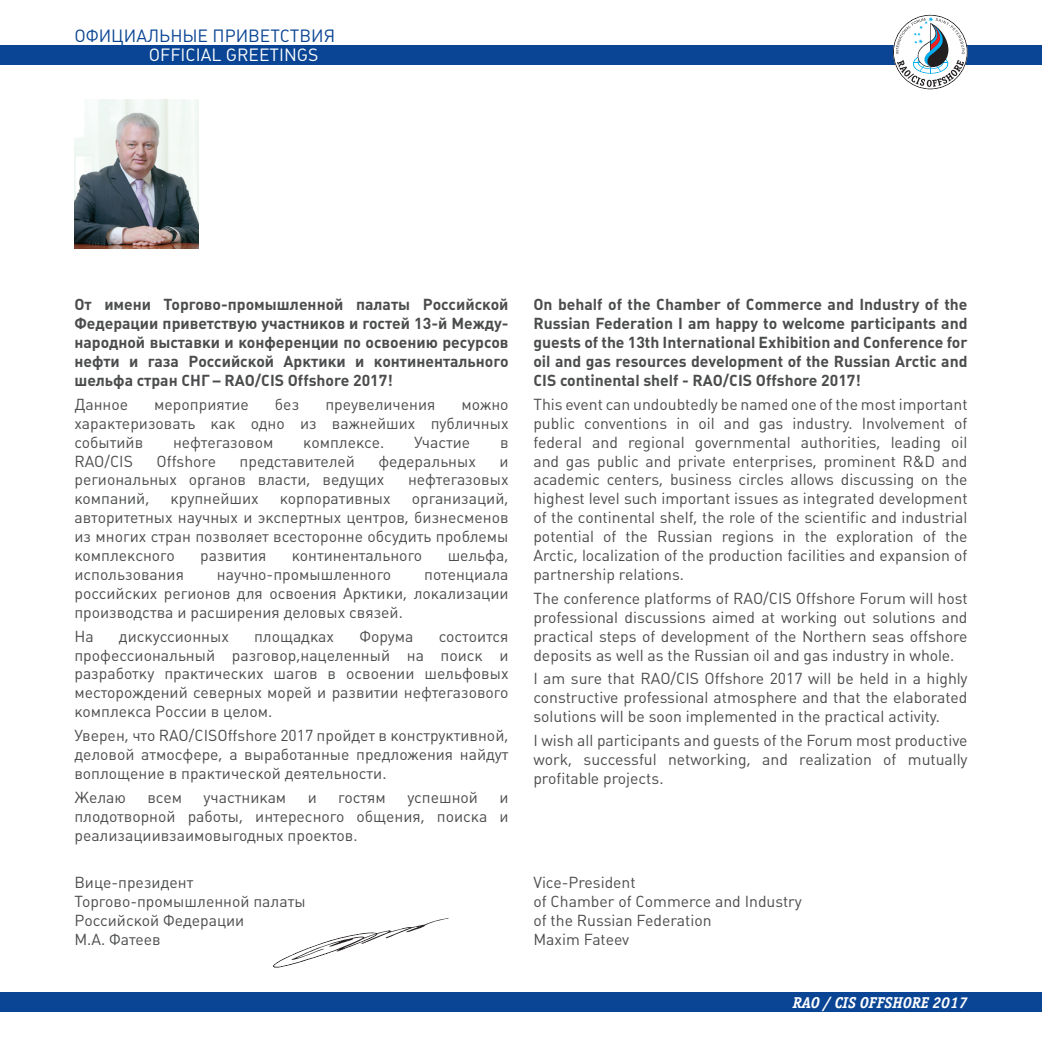
<style>
.page{position:relative;width:1042px;height:1042px;background:#fff}
.page>*{position:absolute;margin:0;border:0;box-sizing:border-box;transform-origin:0 0}
.t1{font:17.5px "Plumb";color:#094594}
.t2{font:17.5px "Plumb";color:#fff}
.Приветствия{font:15.75px/18.9px "Plumb";color:#4b4c4d;text-align:justify}
.Приветствия-2{font:700 15.75px/18.9px "Plumb";color:#4b4c4d;text-align:justify}
.t3{font:italic 700 15.75px "Officina Serif C";color:#fff}
</style>
<div class="page">
<div style="left:0;top:992px;width:1042px;height:20px;background:#094594"></div>
<div style="left:0;top:45px;width:1042px;height:19px;background:#094594"></div>
<svg style="left:893px;top:15px;width:74px;height:74px"></svg>
<svg style="left:273px;top:918px;width:175px;height:49px"></svg>
<img style="left:74px;top:99px;width:124px;height:149px">
<p class="t1" style="left:74px;top:25px;width:262px">ОФИЦИАЛЬНЫЕ ПРИВЕТСТВИЯ</p>
<p class="t2" style="left:149px;top:45px;width:171px">OFFICIAL GREETINGS</p>
<p class="Приветствия-2" style="left:74px;top:295px;width:436px">От имени Торгово-промышленной палаты Российской Федерации приветствую участников и гостей 13-й Между&shy;народной выставки и конференции по освоению ресурсов нефти и газа Российской Арктики и континентального шельфа стран СНГ – RAO/CIS Offshore 2017!</p>
<p class="Приветствия" style="left:74px;top:395px;width:55px">Данное</p>
<p class="Приветствия" style="left:154px;top:395px;width:96px">мероприятие</p>
<p class="Приветствия" style="left:275px;top:395px;width:26px">без</p>
<p class="Приветствия" style="left:325px;top:395px;width:112px">преувеличения</p>
<p class="Приветствия" style="left:74px;top:395px;width:436px;text-indent:387px">можно характеризовать как одно из важнейших публичных событийв</p>
<p class="Приветствия" style="left:173px;top:433px;width:102px">нефтегазовом</p>
<p class="Приветствия" style="left:303px;top:433px;width:82px">комплексе.</p>
<p class="Приветствия" style="left:414px;top:433px;width:58px">Участие</p>
<p class="Приветствия" style="left:500px;top:433px;width:10px">в</p>
<p class="Приветствия" style="left:74px;top:451px;width:60px">RAO/CIS</p>
<p class="Приветствия" style="left:156px;top:451px;width:61px">Offshore</p>
<p class="Приветствия" style="left:240px;top:451px;width:117px">представителей</p>
<p class="Приветствия" style="left:378px;top:451px;width:99px">федеральных</p>
<p class="Приветствия" style="left:499px;top:451px;width:11px">и</p>
<p class="Приветствия" style="left:74px;top:470px;width:312px">региональных органов власти, ведущих</p>
<p class="Приветствия" style="left:408px;top:470px;width:102px">нефтегазовых</p>
<p class="Приветствия" style="left:74px;top:489px;width:77px">компаний,</p>
<p class="Приветствия" style="left:171px;top:489px;width:90px">крупнейших</p>
<p class="Приветствия" style="left:280px;top:489px;width:113px">корпоративных</p>
<p class="Приветствия" style="left:74px;top:489px;width:436px;text-indent:337px">организаций, авторитетных научных и экспертных центров, бизнесменов из многих стран позволяет всесторонне обсудить проблемы комплексного</p>
<p class="Приветствия" style="left:200px;top:546px;width:68px">развития</p>
<p class="Приветствия" style="left:292px;top:546px;width:132px">континентального</p>
<p class="Приветствия" style="left:448px;top:546px;width:62px">шельфа,</p>
<p class="Приветствия" style="left:74px;top:565px;width:436px;text-indent:350px">потенциала российских регионов для освоения Арктики, локализации производства и расширения деловых связей.</p>
<p class="Приветствия" style="left:74px;top:627px;width:21px">На</p>
<p class="Приветствия" style="left:119px;top:627px;width:111px">дискуссионных</p>
<p class="Приветствия" style="left:254px;top:627px;width:81px">площадках</p>
<p class="Приветствия" style="left:359px;top:627px;width:56px">Форума</p>
<p class="Приветствия" style="left:74px;top:565px;width:111px">использования</p>
<p class="Приветствия" style="left:217px;top:565px;width:176px">научно-промышленного</p>
<p class="Приветствия" style="left:74px;top:627px;width:436px;text-indent:364px">состоится профессиональный разговор,нацеленный на поиск и разработку практических шагов в освоении шельфовых месторождений северных морей и развитии нефтегазового комплекса России в целом.</p>
<p class="Приветствия" style="left:74px;top:726px;width:436px">Уверен, что RAO/CISOffshore 2017 пройдет в конструктивной, деловой атмосфере, а выработанные предложения найдут воплощение в практической деятельности.</p>
<p class="Приветствия" style="left:74px;top:788px;width:53px">Желаю</p>
<p class="Приветствия" style="left:147px;top:788px;width:36px">всем</p>
<p class="Приветствия" style="left:203px;top:788px;width:84px">участникам</p>
<p class="Приветствия" style="left:308px;top:788px;width:11px">и</p>
<p class="Приветствия" style="left:338px;top:788px;width:49px">гостям</p>
<p class="Приветствия" style="left:407px;top:788px;width:72px">успешной</p>
<p class="Приветствия" style="left:74px;top:788px;width:436px;text-indent:425px">и плодотворной работы, интересного общения, поиска и реализациивзаимовыгодных проектов.</p>
<p class="Приветствия" style="left:74px;top:873px;width:233px;text-align:left">Вице-президент<br>Торгово-промышленной палаты<br>Российской Федерации<br>М.А. Фатеев</p>
<p class="Приветствия-2" style="left:533px;top:295px;width:436px">On behalf of the Chamber of Commerce and Industry of the Russian Federation I am happy to welcome participants and guests of the 13th International Exhibition and Conference for oil and gas resources development of the Russian Arctic and CIS continental shelf - RAO/CIS Offshore 2017!</p>
<p class="Приветствия" style="left:533px;top:395px;width:436px">This event can undoubtedly be named one of the most important public conventions in oil and gas industry. Involvement of federal and regional governmental authorities, leading oil and gas public and private enterprises, prominent R&amp;D and academic centers, business circles allows discussing on the highest level such important issues as integrated development of the continental shelf, the role of the scientific and industrial potential of the Russian regions in the exploration of the Arctic, localization of the production facilities and expansion of partnership relations.</p>
<p class="Приветствия" style="left:533px;top:589px;width:436px">The conference platforms of RAO/CIS Offshore Forum will host professional discussions aimed at working out solutions and practical steps of development of the Northern seas offshore deposits as well as the Russian oil and gas industry in whole.</p>
<p class="Приветствия" style="left:533px;top:669px;width:436px">I am sure that RAO/CIS Offshore 2017 will be held in a highly constructive professional atmosphere and that the elaborated solutions will be soon implemented in the practical activity.</p>
<p class="Приветствия" style="left:533px;top:731px;width:436px">I wish all participants and guests of the Forum most productive work, successful networking, and realization of mutually profitable projects.</p>
<p class="Приветствия" style="left:533px;top:873px;width:270px;text-align:left">Vice-President<br>of Chamber of Commerce and Industry of the Russian Federation<br>Maxim Fateev</p>
<p class="t3" style="left:793px;top:994px;width:176px">RAO / CIS OFFSHORE 2017</p>
</div>
